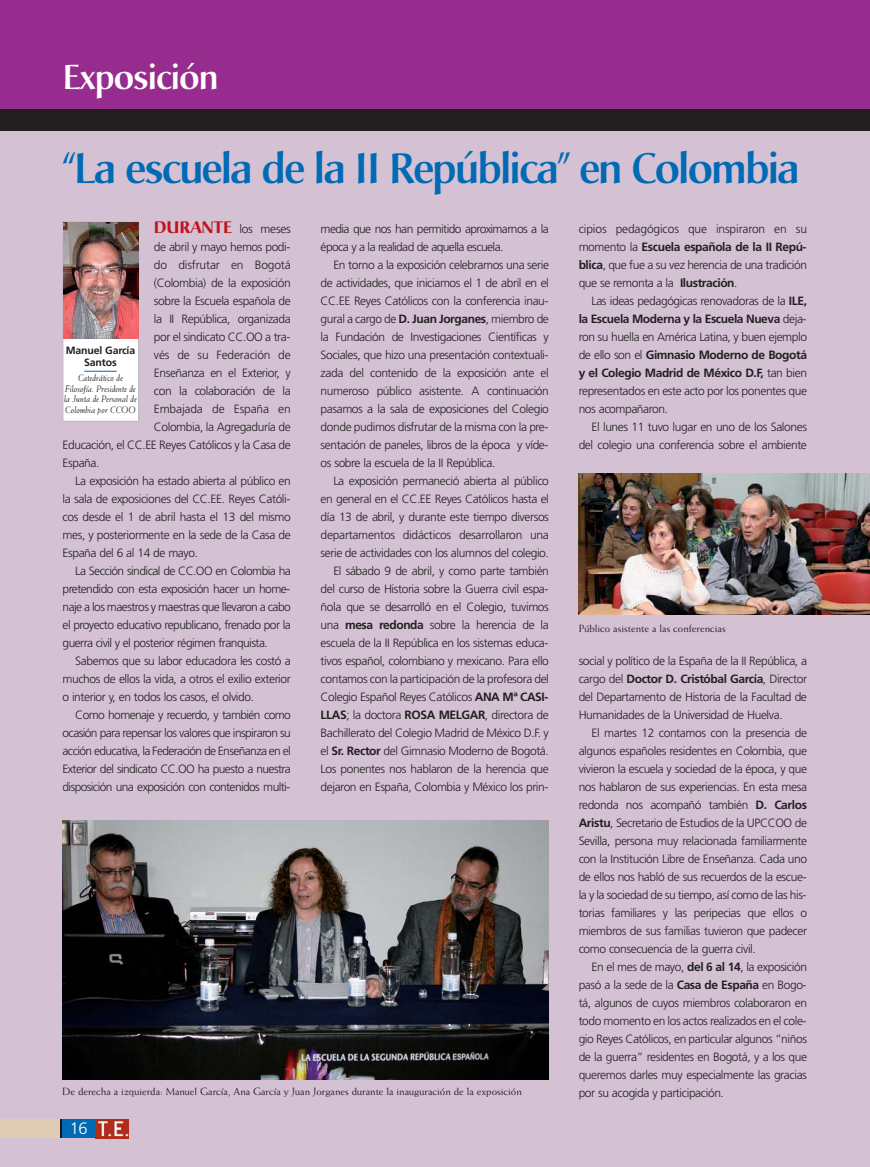
<style>
.page{position:relative;width:870px;height:1167px;background:#d4c2d4}
.page>*{position:absolute;margin:0;border:0;box-sizing:border-box;transform-origin:0 0}
.t1{font:500 42px "Christiana";letter-spacing:-.045em;color:#006ab4}
.t2{font:500 34.2px "Christiana";letter-spacing:-.03em;color:#fff}
.t3{font:300 16.5px "Frutiger";color:#fff}
.t4{font:300 12px/18px "Frutiger";letter-spacing:-.035em;color:#231f20;text-align:justify}
.t5{font:300 12px "Frutiger";letter-spacing:-.01em;color:#231f20}
.t6{font:300 12px "Frutiger";letter-spacing:-.015em;color:#231f20}
.t7{font:10.5px "Weiss";color:#231f20}
.t8{font:700 10.5px/12.6px "Frutiger";letter-spacing:-.015em;color:#231f20;text-align:center}
.t9{font:italic 9.3px/10.5px "Weiss";color:#231f20;text-align:center}
.s1{font-family:"Christiana";font-weight:700;font-size:16.5px;color:#c0141b}
.s2{font-weight:700}
</style>
<div class="page">
<div style="left:0;top:1119px;width:63px;height:19px;background:#dfcab3"></div>
<div style="left:62px;top:1119px;width:33px;height:19px;background:#006ab4"></div>
<svg style="left:60px;top:1119px;width:2px;height:19px"></svg>
<img style="left:95px;top:1119px;width:33px;height:19px">
<div style="left:0;top:0;width:870px;height:111px;background:#962c8e"></div>
<div style="left:0;top:109px;width:870px;height:22px;background:#231f20"></div>
<div style="left:63px;top:222px;width:75px;height:199px;background:#fff"></div>
<div style="left:63px;top:221px;width:76px;height:201px;border:1px solid #bbbdc0"></div>
<img style="left:63px;top:222px;width:75px;height:116px">
<hr style="left:84px;top:371px;width:33px;height:1px;background:#006ab4">
<img style="left:63px;top:821px;width:486px;height:258px">
<img style="left:578px;top:473px;width:292px;height:141px">
<h2 class="t2" style="left:63px;top:63px;width:158px">Exposición</h2>
<h1 class="t1" style="left:63px;top:151px;width:739px">“La escuela de la II República” en Colombia</h1>
<p class="t4" style="left:154px;top:220px;width:138px"><span class="s1">DURANTE</span> los meses</p>
<p class="t4" style="left:154px;top:238px;width:138px">de abril y mayo hemos podi-</p>
<p class="t5" style="left:154px;top:260px;width:138px">do disfrutar en Bogotá</p>
<p class="t4" style="left:154px;top:274px;width:138px">(Colombia) de la exposición</p>
<p class="t4" style="left:154px;top:292px;width:138px">sobre la Escuela española de</p>
<p class="t4" style="left:154px;top:310px;width:138px">la II República, organizada</p>
<p class="t4" style="left:154px;top:328px;width:138px">por el sindicato CC.OO a tra-</p>
<p class="t6" style="left:154px;top:350px;width:138px">vés de su Federación de</p>
<p class="t4" style="left:154px;top:364px;width:138px">Enseñanza en el Exterior, y</p>
<p class="t4" style="left:154px;top:382px;width:138px">con la colaboración de la</p>
<p class="t5" style="left:154px;top:404px;width:138px">Embajada de España en</p>
<p class="t4" style="left:154px;top:418px;width:138px">Colombia, la Agregaduría de</p>
<p class="t4" style="left:63px;top:436px;width:230px">Educación, el CC.EE Reyes Católicos y la Casa de</p>
<p class="t4" style="left:63px;top:454px;width:38px">España.</p>
<p class="t4" style="left:75px;top:472px;width:217px">La exposición ha estado abierta al público en</p>
<p class="t4" style="left:63px;top:490px;width:229px">la sala de exposiciones del CC.EE. Reyes Católi-</p>
<p class="t4" style="left:63px;top:508px;width:230px">cos desde el 1 de abril hasta el 13 del mismo</p>
<p class="t4" style="left:63px;top:526px;width:230px">mes, y posteriormente en la sede de la Casa de</p>
<p class="t4" style="left:63px;top:544px;width:137px">España del 6 al 14 de mayo.</p>
<p class="t4" style="left:75px;top:562px;width:217px">La Sección sindical de CC.OO en Colombia ha</p>
<p class="t4" style="left:63px;top:580px;width:229px">pretendido con esta exposición hacer un home-</p>
<p class="t4" style="left:63px;top:598px;width:230px">naje a los maestros y maestras que llevaron a cabo</p>
<p class="t4" style="left:63px;top:616px;width:230px">el proyecto educativo republicano, frenado por la</p>
<p class="t4" style="left:63px;top:634px;width:207px">guerra civil y el posterior régimen franquista.</p>
<p class="t4" style="left:75px;top:652px;width:217px">Sabemos que su labor educadora les costó a</p>
<p class="t4" style="left:63px;top:670px;width:230px">muchos de ellos la vida, a otros el exilio exterior</p>
<p class="t4" style="left:63px;top:688px;width:193px">o interior y, en todos los casos, el olvido.</p>
<p class="t4" style="left:75px;top:706px;width:217px">Como homenaje y recuerdo, y también como</p>
<p class="t4" style="left:63px;top:724px;width:230px">ocasión para repensar los valores que inspiraron su</p>
<p class="t4" style="left:63px;top:742px;width:230px">acción educativa, la Federación de Enseñanza en el</p>
<p class="t4" style="left:63px;top:760px;width:230px">Exterior del sindicato CC.OO ha puesto a nuestra</p>
<p class="t4" style="left:63px;top:778px;width:229px">disposición una exposición con contenidos multi-</p>
<p class="t4" style="left:320px;top:220px;width:230px">media que nos han permitido aproximarnos a la época y a la realidad de aquella escuela.</p>
<p class="t4" style="left:320px;top:256px;width:230px;text-indent:13px">En torno a la exposición celebramos una serie de actividades, que iniciamos el 1 de abril en el CC.EE Reyes Católicos con la conferencia inau&shy;gural a cargo de <span class="s2">D. Juan Jorganes</span>, miembro de la Fundación de Investigaciones Científicas y Sociales, que hizo una presentación contextuali&shy;zada del contenido de la exposición ante el numeroso público asistente. A continuación pasamos a la sala de exposiciones del Colegio donde pudimos disfrutar de la misma con la pre&shy;sentación de paneles, libros de la época y víde&shy;os sobre la escuela de la II República.</p>
<p class="t4" style="left:320px;top:472px;width:230px;text-align:right">La exposición permaneció abierta al público en general en el CC.EE Reyes Católicos hasta el día 13 de abril, y durante este tiempo diversos departamentos didácticos desarrollaron una serie de actividades con los alumnos del colegio.<br>El sábado 9 de abril, y como parte también del curso de Historia sobre la Guerra civil espa&shy;ñola que se desarrolló en el Colegio, tuvimos una <span class="s2">mesa redonda</span> sobre la herencia de la escuela de la II República en los sistemas educa&shy;tivos español, colombiano y mexicano. Para ello contamos con la participación de la profesora del Colegio Español Reyes Católicos <span class="s2">ANA Mª CASI-LLAS</span>; la doctora <span class="s2">ROSA MELGAR</span>, directora de Bachillerato del Colegio Madrid de México D.F. y el <span class="s2">Sr. Rector</span> del Gimnasio Moderno de Bogotá.<br>Los ponentes nos hablaron de la herencia que dejaron en España, Colombia y México los prin-</p>
<p class="t4" style="left:578px;top:220px;width:230px">cipios pedagógicos que inspiraron en su momento la <span class="s2">Escuela española de la II Repú&shy;blica</span>, que fue a su vez herencia de una tradición que se remonta a la <span class="s2">Ilustración</span>.</p>
<p class="t4" style="left:578px;top:292px;width:230px;text-indent:13px">Las ideas pedagógicas renovadoras de la <span class="s2">ILE, la Escuela Moderna y la Escuela Nueva</span> deja&shy;ron su huella en América Latina, y buen ejemplo de ello son el <span class="s2">Gimnasio Moderno de Bogotá y el Colegio Madrid de México D.F,</span> tan bien representados en este acto por los ponentes que nos acompañaron.</p>
<p class="t4" style="left:578px;top:418px;width:230px;text-align:right">El lunes 11 tuvo lugar en uno de los Salones del colegio una conferencia sobre el ambiente</p>
<p class="t8" style="left:66px;top:345px;width:71px">Manuel García<br>Santos</p>
<p class="t9" style="left:64px;top:373px;width:74px">Catedrático de<br>Filosofía. Presidente de la Junta de Personal de<br>Colombia por CCOO</p>
<p class="t7" style="left:578px;top:624px;width:148px">Público asistente a las conferencias</p>
<p class="t4" style="left:578px;top:652px;width:230px">social y político de la España de la II República, a cargo del <span class="s2">Doctor D. Cristóbal García</span>, Director del Departamento de Historia de la Facultad de Humanidades de la Universidad de Huelva.</p>
<p class="t4" style="left:578px;top:724px;width:230px;text-indent:13px">El martes 12 contamos con la presencia de algunos españoles residentes en Colombia, que vivieron la escuela y sociedad de la época, y que nos hablaron de sus experiencias. En esta mesa redonda nos acompañó también <span class="s2">D. Carlos Aristu</span>, Secretario de Estudios de la UPCCOO de Sevilla, persona muy relacionada familiarmente con la Institución Libre de Enseñanza. Cada uno de ellos nos habló de sus recuerdos de la escue&shy;la y la sociedad de su tiempo, así como de las his&shy;torias familiares y las peripecias que ellos o miembros de sus familias tuvieron que padecer como consecuencia de la guerra civil.</p>
<p class="t4" style="left:578px;top:958px;width:230px;text-indent:13px">En el mes de mayo, <span class="s2">del 6 al 14</span>, la exposición pasó a la sede de la <span class="s2">Casa de España</span> en Bogo&shy;tá, algunos de cuyos miembros colaboraron en todo momento en los actos realizados en el cole&shy;gio Reyes Católicos, en particular algunos “niños de la guerra” residentes en Bogotá, y a los que queremos darles muy especialmente las gracias por su acogida y participación.</p>
<p class="t7" style="left:63px;top:1087px;width:461px">De derecha a izquierda: Manuel García, Ana García y Juan Jorganes durante la inauguración de la exposición</p>
<h3 class="t3" style="left:70px;top:1121px;width:19px">16</h3>
</div>
